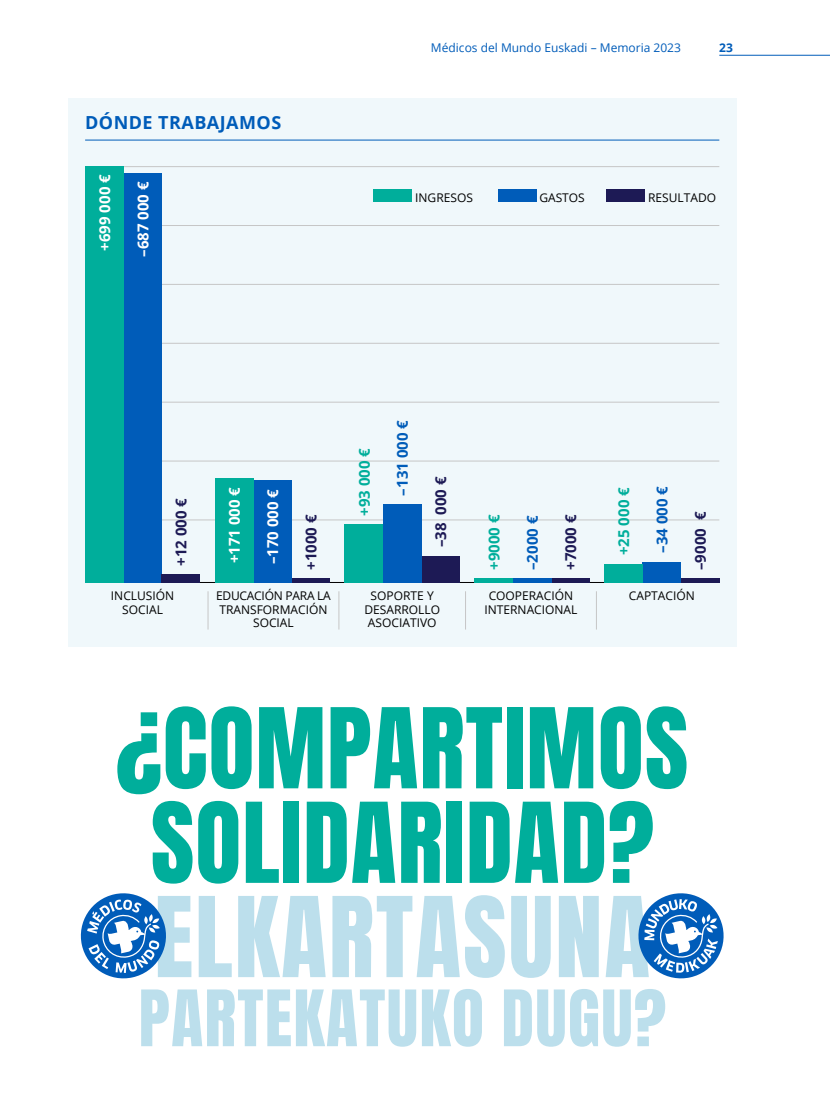
<style>
.page{position:relative;width:830px;height:1106px;background:#fff}
.page>*{position:absolute;margin:0;border:0;box-sizing:border-box;transform-origin:0 0}
.t1{font:94.5px/94.5px "Anton";letter-spacing:.01em;color:#00ae9b;text-align:center}
.t2{font:94.5px "Anton";letter-spacing:.02em;color:#bcdfec}
.t3{font:66px "Anton";letter-spacing:.02em;color:#bcdfec}
.t4{font:700 18px "Open Sans";letter-spacing:.025em;color:#005cb9}
.t5{font:700 15px "Open Sans";color:#1d1a55}
.t6{font:700 15px "Open Sans";color:#fff}
.t7{font:700 15px "Open Sans";color:#005cb9}
.t8{font:700 15px "Open Sans";color:#00ae9b}
.t9{font:12px/13.5px "Open Sans";color:#000;text-align:center}
.t10{font:12px "Open Sans";color:#005cb9}
.t11{font:700 12px "Open Sans";color:#005cb9}
</style>
<div class="page">
<hr style="left:719px;top:55px;width:110px;height:1px;background:#005cb9">
<div style="left:68px;top:98px;width:668px;height:548px;background:#f0f8fb"></div>
<hr style="left:85px;top:166px;width:634px;height:1px;background:#c6c6c6">
<hr style="left:85px;top:284px;width:634px;height:1px;background:#c6c6c6">
<hr style="left:85px;top:225px;width:634px;height:1px;background:#c6c6c6">
<hr style="left:85px;top:343px;width:634px;height:1px;background:#c6c6c6">
<hr style="left:85px;top:402px;width:634px;height:1px;background:#c6c6c6">
<hr style="left:85px;top:461px;width:634px;height:1px;background:#c6c6c6">
<hr style="left:85px;top:519px;width:634px;height:1px;background:#c6c6c6">
<hr style="left:85px;top:582px;width:634px;height:1px;background:#000">
<svg style="left:80px;top:893px;width:86px;height:86px"></svg>
<svg style="left:638px;top:893px;width:86px;height:86px"></svg>
<hr style="left:85px;top:140px;width:634px;height:1px;background:#005cb9">
<div style="left:373px;top:189px;width:39px;height:13px;background:#00ae9b"></div>
<div style="left:497px;top:189px;width:39px;height:13px;background:#005cb9"></div>
<div style="left:606px;top:189px;width:38px;height:13px;background:#1d1a55"></div>
<div style="left:123px;top:173px;width:39px;height:410px;background:#005cb9"></div>
<div style="left:162px;top:574px;width:38px;height:9px;background:#1d1a55"></div>
<div style="left:85px;top:166px;width:38px;height:417px;background:#00ae9b"></div>
<div style="left:291px;top:578px;width:39px;height:5px;background:#1d1a55"></div>
<div style="left:253px;top:481px;width:38px;height:102px;background:#005cb9"></div>
<div style="left:215px;top:478px;width:38px;height:105px;background:#00ae9b"></div>
<div style="left:421px;top:556px;width:38px;height:27px;background:#1d1a55"></div>
<div style="left:383px;top:504px;width:38px;height:79px;background:#005cb9"></div>
<div style="left:344px;top:524px;width:39px;height:59px;background:#00ae9b"></div>
<div style="left:551px;top:578px;width:38px;height:5px;background:#1d1a55"></div>
<div style="left:512px;top:578px;width:39px;height:5px;background:#005cb9"></div>
<div style="left:474px;top:578px;width:38px;height:5px;background:#00ae9b"></div>
<div style="left:680px;top:578px;width:39px;height:5px;background:#1d1a55"></div>
<div style="left:642px;top:562px;width:38px;height:21px;background:#005cb9"></div>
<div style="left:604px;top:564px;width:38px;height:19px;background:#00ae9b"></div>
<hr style="left:208px;top:591px;width:1px;height:38px;background:#c6c6c6">
<hr style="left:338px;top:591px;width:1px;height:38px;background:#c6c6c6">
<hr style="left:465px;top:591px;width:1px;height:38px;background:#c6c6c6">
<hr style="left:596px;top:591px;width:1px;height:38px;background:#c6c6c6">
<h3 class="t4" style="left:85px;top:109px;width:197px">DÓNDE TRABAJAMOS</h3>
<p class="t6" style="left:94px;top:251px;width:78px;rotate:-90deg">+699 000 €</p>
<p class="t6" style="left:132px;top:257px;width:77px;rotate:-90deg">–687 000 €</p>
<p class="t10" style="left:431px;top:39px;width:251px">Médicos del Mundo Euskadi – Memoria 2023</p>
<p class="t11" style="left:719px;top:39px;width:15px">23</p>
<p class="t9" style="left:415px;top:191px;width:59px">INGRESOS</p>
<p class="t9" style="left:539px;top:191px;width:47px">GASTOS</p>
<p class="t9" style="left:647px;top:191px;width:69px">RESULTADO</p>
<p class="t5" style="left:170px;top:566px;width:69px;rotate:-90deg">+12 000 €</p>
<p class="t9" style="left:111px;top:589px;width:65px">INCLUSIÓN<br>SOCIAL</p>
<p class="t6" style="left:224px;top:563px;width:78px;rotate:-90deg">+171 000 €</p>
<p class="t6" style="left:262px;top:564px;width:77px;rotate:-90deg">–170 000 €</p>
<p class="t9" style="left:216px;top:589px;width:116px">EDUCACIÓN PARA LA<br>TRANSFORMACIÓN<br>SOCIAL</p>
<p class="t5" style="left:300px;top:570px;width:57px;rotate:-90deg">+1000 €</p>
<p class="t8" style="left:353px;top:516px;width:69px;rotate:-90deg">+93 000 €</p>
<p class="t7" style="left:392px;top:495px;width:77px;rotate:-90deg">–131 000 €</p>
<p class="t5" style="left:430px;top:547px;width:72px;rotate:-90deg">–38 000 €</p>
<p class="t9" style="left:364px;top:589px;width:77px">SOPORTE Y<br>DESARROLLO<br>ASOCIATIVO</p>
<p class="t8" style="left:483px;top:570px;width:57px;rotate:-90deg">+9000 €</p>
<p class="t7" style="left:521px;top:570px;width:56px;rotate:-90deg">–2000 €</p>
<p class="t5" style="left:559px;top:570px;width:57px;rotate:-90deg">+7000 €</p>
<p class="t9" style="left:484px;top:589px;width:94px">COOPERACIÓN<br>INTERNACIONAL</p>
<p class="t8" style="left:613px;top:555px;width:69px;rotate:-90deg">+25 000 €</p>
<p class="t7" style="left:651px;top:553px;width:68px;rotate:-90deg">–34 000 €</p>
<p class="t9" style="left:628px;top:589px;width:67px">CAPTACIÓN</p>
<p class="t5" style="left:689px;top:570px;width:60px;rotate:-90deg">–9000 €</p>
<h1 class="t1" style="left:116px;top:708px;width:574px">¿COMPARTIMOS<br>SOLIDARIDAD?</h1>
<h1 class="t2" style="left:154px;top:889px;width:497px">ELKARTASUNA</h1>
<h2 class="t3" style="left:139px;top:984px;width:528px">PARTEKATUKO DUGU?</h2>
</div>
